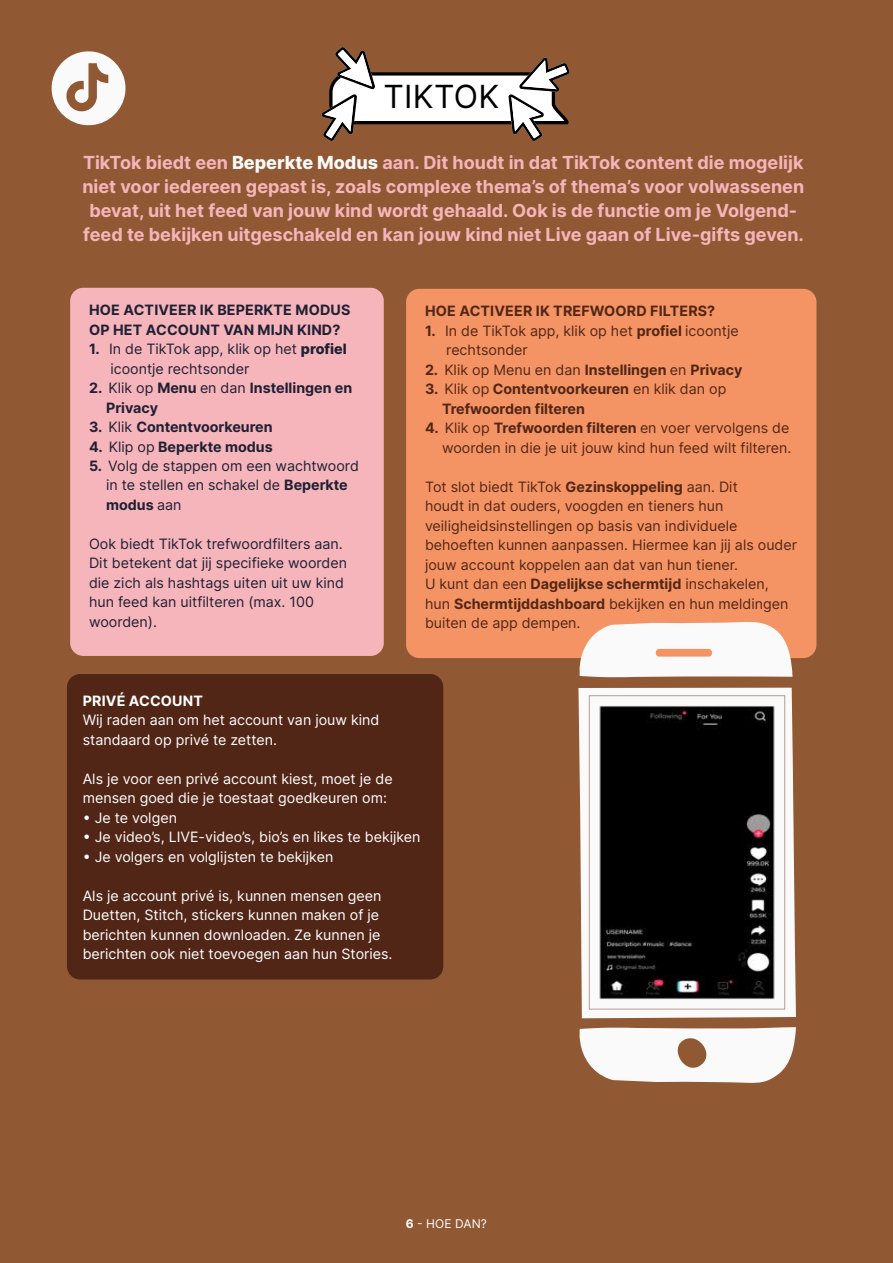
<style>
.page{position:relative;width:893px;height:1263px;background:#915834}
.page>*{position:absolute;margin:0;border:0;box-sizing:border-box;transform-origin:0 0}
.t1{font:31.95px "Inter";letter-spacing:.01em;color:#000}
.t2{font:700 18px/24px "Inter";color:#f6b5bb;text-align:center}
.t3{font:14.25px/19.5px "Inter";color:#522617}
.t4{font:14.25px/19.5px "Inter";color:#fff}
.t5{font:14.25px/19.5px "Inter";color:#1f2034}
.t6{font:700 14.25px/19.5px "Inter";color:#1f2034}
.t7{font:700 14.25px/19.5px "Inter";color:#522617}
.t8{font:700 14.25px "Inter";letter-spacing:.01em;color:#fff}
.t9{font:12px "Inter";letter-spacing:.01em;color:#fff}
.s1{font-weight:800;color:#fafafa}
.s2{font-weight:700}
.s3{font-weight:800}
.s4{font-weight:400}
</style>
<div class="page">
<div style="left:70px;top:288px;width:314px;height:368px;background:#f6b5bb;border-radius:13px"></div>
<div style="left:406px;top:289px;width:410px;height:369px;background:#f49464;border-radius:13px"></div>
<svg style="left:321px;top:47px;width:249px;height:94px"></svg>
<div style="left:67px;top:674px;width:376px;height:305px;background:#522617;border-radius:13px"></div>
<svg style="left:51px;top:51px;width:74px;height:74px"></svg>
<svg style="left:578px;top:688px;width:218px;height:330px;background:#e8ded8"></svg>
<svg style="left:579px;top:622px;width:213px;height:55px;background:#f8ece6"></svg>
<svg style="left:579px;top:1027px;width:217px;height:56px;background:#e8ded8"></svg>
<img style="left:591px;top:697px;width:192px;height:310px">
<div style="left:589px;top:695px;width:196px;height:314px;border:1px solid #b79c91"></div>
<h1 class="t1" style="left:383px;top:73px;width:118px">TIKTOK</h1>
<p class="t2" style="left:82px;top:150px;width:723px">TikTok biedt een <span class="s1">Beperkte Modus</span> aan. Dit houdt in dat TikTok content die mogelijk niet voor iedereen gepast is, zoals complexe thema’s of thema’s voor volwassenen bevat, uit het feed van jouw kind wordt gehaald. Ook is de functie om je Volgend&shy;feed te bekijken uitgeschakeld en kan jouw kind niet Live gaan of Live-gifts geven.</p>
<p class="t6" style="left:89px;top:300px;width:263px">HOE ACTIVEER IK BEPERKTE MODUS<br>OP HET ACCOUNT VAN MIJN KIND?</p>
<p class="t5" style="left:110px;top:339px;width:238px;text-indent:-21px"><span class="s2">1.</span> In de TikTok app, klik op het <span class="s3">profiel </span>icoontje rechtsonder</p>
<p class="t6" style="left:106px;top:378px;width:248px;text-indent:-17px">2. <span class="s4">Klik op</span> Menu <span class="s4">en dan</span> Instellingen en<br>Privacy</p>
<p class="t6" style="left:89px;top:417px;width:185px">3. <span class="s4">Klik</span> Contentvoorkeuren</p>
<p class="t6" style="left:89px;top:436px;width:185px">4. <span class="s4">Klip op</span> Beperkte modus</p>
<p class="t5" style="left:106px;top:456px;width:254px;text-indent:-17px"><span class="s2">5.</span> Volg de stappen om een wachtwoord in te stellen en schakel de <span class="s2">Beperkte modus</span> aan</p>
<p class="t5" style="left:89px;top:534px;width:260px">Ook biedt TikTok trefwoordfilters aan.<br>Dit betekent dat jij specifieke woorden die zich als hashtags uiten uit uw kind hun feed kan uitfilteren (max. 100 woorden).</p>
<p class="t7" style="left:425px;top:301px;width:292px">HOE ACTIVEER IK TREFWOORD FILTERS?</p>
<p class="t3" style="left:446px;top:320px;width:294px;text-indent:-21px"><span class="s2">1.</span> In de TikTok app, klik op het <span class="s2">profiel</span> icoontje rechtsonder</p>
<p class="t7" style="left:425px;top:359px;width:319px">2. <span class="s4">Klik op Menu en dan</span> Instellingen <span class="s4">en</span> Privacy</p>
<p class="t7" style="left:442px;top:379px;width:286px;text-indent:-17px">3. <span class="s4">Klik op</span> Contentvoorkeuren <span class="s4">en klik dan op<br></span>Trefwoorden filteren</p>
<p class="t3" style="left:425px;top:418px;width:368px;text-align:right"><span class="s2">4.</span> Klik op <span class="s2">Trefwoorden filteren</span> en voer vervolgens de woorden in die je uit jouw kind hun feed wilt filteren.</p>
<p class="t3" style="left:425px;top:476px;width:374px">Tot slot biedt TikTok <span class="s2">Gezinskoppeling</span> aan. Dit<br>houdt in dat ouders, voogden en tieners hun veiligheidsinstellingen op basis van individuele behoeften kunnen aanpassen. Hiermee kan jij als ouder jouw account koppelen aan dat van hun tiener.<br>U kunt dan een <span class="s2">Dagelijkse schermtijd</span> inschakelen, hun <span class="s2">Schermtijddashboard</span> bekijken en hun meldingen buiten de app dempen.</p>
<p class="t8" style="left:83px;top:690px;width:122px">PRIVÉ ACCOUNT</p>
<p class="t4" style="left:83px;top:710px;width:298px">Wij raden aan om het account van jouw kind standaard op privé te zetten.</p>
<p class="t4" style="left:83px;top:768px;width:311px">Als je voor een privé account kiest, moet je de mensen goed die je toestaat goedkeuren om:</p>
<p class="t4" style="left:83px;top:807px;width:96px">• Je te volgen</p>
<p class="t4" style="left:83px;top:827px;width:339px">• Je video’s, LIVE-video’s, bio’s en likes te bekijken</p>
<p class="t4" style="left:83px;top:846px;width:252px">• Je volgers en volglijsten te bekijken</p>
<p class="t4" style="left:83px;top:885px;width:311px">Als je account privé is, kunnen mensen geen Duetten, Stitch, stickers kunnen maken of je berichten kunnen downloaden. Ze kunnen je berichten ook niet toevoegen aan hun Stories.</p>
<p class="t9" style="left:406px;top:1215px;width:83px"><span class="s2">6</span> - HOE DAN?</p>
</div>
